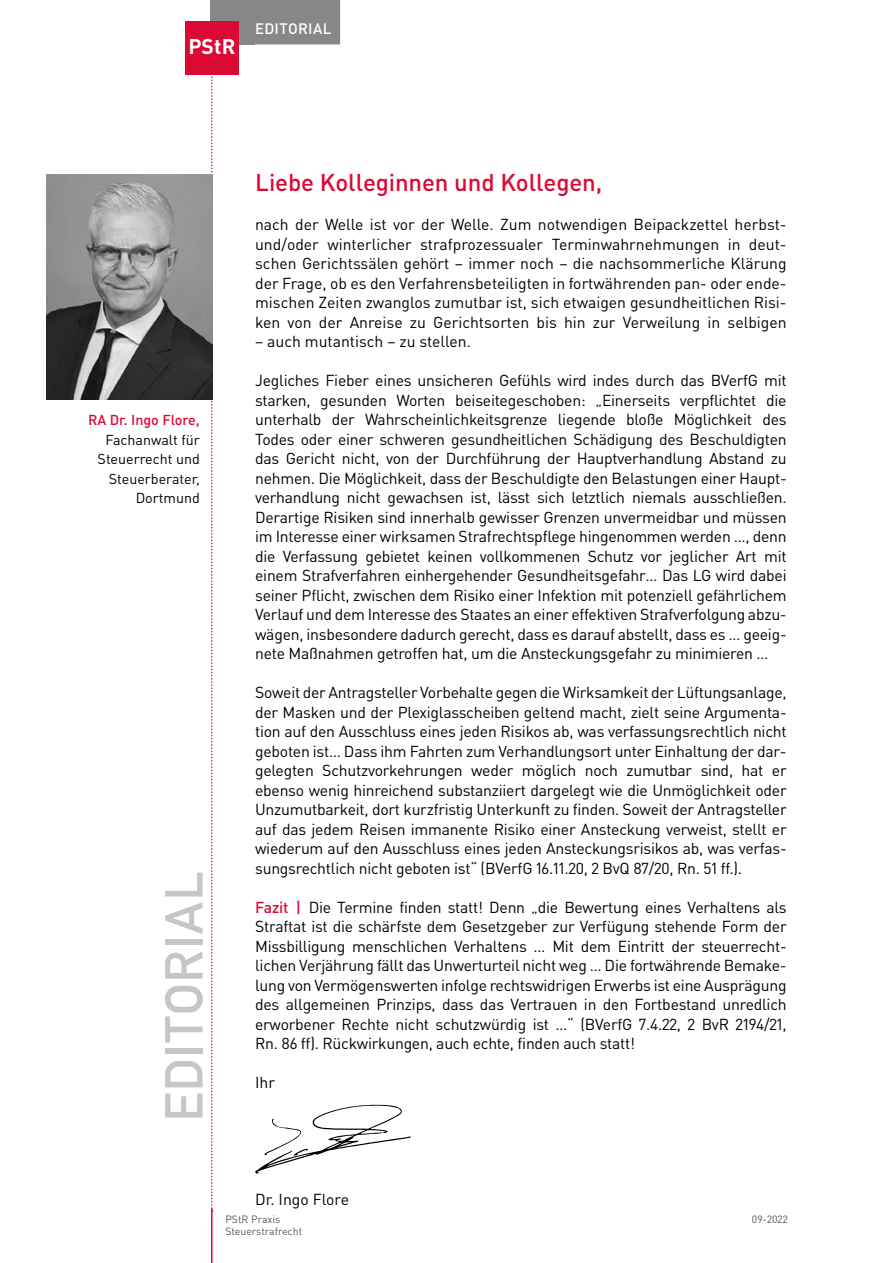
<style>
.page{position:relative;width:893px;height:1263px;background:#fff}
.page>*{position:absolute;margin:0;border:0;box-sizing:border-box;transform-origin:0 0}
.t1{font:52.5px "DIN Mittelschrift Std";letter-spacing:.025em;color:#c6c6c6}
.t2{font:500 24px "DIN Pro";letter-spacing:-.005em;color:#dd0935}
.t3{font:700 21px "DIN Pro";color:#fff}
.t4{font:15.75px/19.5px "DIN Pro";letter-spacing:-.015em;color:#000;text-align:justify}
.t5{font:500 15px "DIN Pro";letter-spacing:.02em;color:#fff}
.t6{font:14.25px/19.5px "DIN Pro";color:#000;text-align:right}
.t7{font:500 14.25px "DIN Pro";color:#dd0935}
.t8{font:10.5px "DIN Pro";color:#575756}
.s1{font-weight:500;color:#dd0935}
</style>
<div class="page">
<hr style="left:211px;top:1208px;width:1px;height:55px;background:#dd0935">
<div style="left:210px;top:0;width:45px;height:44px;background:#878787"></div>
<div style="left:247px;top:0;width:93px;height:44px;background:#878787"></div>
<div style="left:185px;top:21px;width:54px;height:53px;background:#dd0935"></div>
<svg style="left:211px;top:74px;width:2px;height:1138px"></svg>
<img style="left:47px;top:174px;width:166px;height:226px">
<svg style="left:255px;top:1105px;width:156px;height:68px"></svg>
<h3 class="t3" style="left:188px;top:32px;width:49px">PStR</h3>
<p class="t5" style="left:255px;top:18px;width:78px">Editorial</p>
<p class="t7" style="left:88px;top:411px;width:113px">RA Dr. I ngo Flore,</p>
<p class="t6" style="left:98px;top:429px;width:104px">Fachanwalt für<br>Steuerrecht und<br>Steuerberater,<br>Dortmund</p>
<h1 class="t1" style="left:153px;top:1121px;width:252px;rotate:-90deg">EDITORIAL</h1>
<h2 class="t2" style="left:255px;top:166px;width:349px">Liebe Kolleginnen und Kollegen,</h2>
<p class="t4" style="left:255px;top:214px;width:533px">nach der Welle ist vor der Welle. Zum notwendigen Beipackzettel herbst&shy;und/oder winterlicher strafprozessualer Terminwahrnehmungen in deut&shy;schen Gerichtssälen gehört – immer noch – die nachsommerliche Klärung der Frage, ob es den Verfahrensbeteiligten in fortwährenden pan- oder ende&shy;mischen Zeiten zwanglos zumutbar ist, sich etwaigen gesundheitlichen Risi&shy;ken von der Anreise zu Gerichtsorten bis hin zur Verweilung in selbigen</p>
<p class="t4" style="left:255px;top:331px;width:217px">– auch mutantisch – zu stellen.</p>
<p class="t4" style="left:255px;top:370px;width:533px">Jegliches Fieber eines unsicheren Gefühls wird indes durch das BVerfG mit starken, gesunden Worten beiseitegeschoben: „Einerseits verpflichtet die unterhalb der Wahrscheinlichkeitsgrenze liegende bloße Möglichkeit des Todes oder einer schweren gesundheitlichen Schädigung des Beschuldigten das Gericht nicht, von der Durchführung der Hauptverhandlung Abstand zu nehmen. Die Möglichkeit, dass der Beschuldigte den Belastungen einer Haupt&shy;verhandlung nicht gewachsen ist, lässt sich letztlich niemals ausschließen.<br>Derartige Risiken sind innerhalb gewisser Grenzen unvermeidbar und müssen im Interesse einer wirksamen Strafrechtspflege hingenommen werden …, denn die Verfassung gebietet keinen vollkommenen Schutz vor jeglicher Art mit einem Strafverfahren einhergehender Gesundheitsgefahr… Das LG wird dabei seiner Pflicht, zwischen dem Risiko einer Infektion mit potenziell gefährlichem Verlauf und dem Interesse des Staates an einer effektiven Strafverfolgung abzu&shy;wägen, insbesondere dadurch gerecht, dass es darauf abstellt, dass es … geeig&shy;nete Maßnahmen getroffen hat, um die Ansteckungsgefahr zu minimieren …</p>
<p class="t4" style="left:255px;top:682px;width:533px;text-align:left">Soweit der Antragsteller Vorbehalte gegen die Wirksamkeit der Lüftungsanlage, der Masken und der Plexiglasscheiben geltend macht, zielt seine Argumenta&shy;tion auf den Ausschluss eines jeden Risikos ab, was verfassungsrechtlich nicht geboten ist… Dass ihm Fahrten zum Verhandlungsort unter Einhaltung der dar&shy;gelegten Schutzvorkehrungen weder möglich noch zumutbar sind, hat er ebenso wenig hinreichend substanziiert dargelegt wie die Unmöglichkeit oder Unzumutbarkeit, dort kurzfristig Unterkunft zu finden. Soweit der Antragsteller auf das jedem Reisen immanente Risiko einer Ansteckung verweist, stellt er wiederum auf den Ausschluss eines jeden Ansteckungsrisikos ab, was verfas&shy;sungsrechtlich nicht geboten ist“ (BVerfG 16.11.20, 2 BvQ 87/20, Rn. 51 ff.).</p>
<p class="t4" style="left:255px;top:897px;width:533px;text-align:left"><span class="s1">Fazit |</span> Die Termine finden statt! Denn „die Bewertung eines Verhaltens als Straftat ist die schärfste dem Gesetzgeber zur Verfügung stehende Form der Missbilligung menschlichen Verhaltens … Mit dem Eintritt der steuerrecht&shy;lichen Verjährung fällt das Unwerturteil nicht weg … Die fortwährende Bemake&shy;lung von Vermögenswerten infolge rechtswidrigen Erwerbs ist eine Ausprägung des allgemeinen Prinzips, dass das Vertrauen in den Fortbestand unredlich erworbener Rechte nicht schutzwürdig ist …“ (BVerfG 7.4.22, 2 BvR 2194/21, Rn. 86 ff). Rückwirkungen, auch echte, finden auch statt!</p>
<p class="t4" style="left:255px;top:1072px;width:21px">Ihr</p>
<p class="t4" style="left:255px;top:1189px;width:95px">Dr. Ingo Flore</p>
<p class="t8" style="left:225px;top:1212px;width:57px">PStR Praxis</p>
<p class="t8" style="left:752px;top:1212px;width:37px">09-2022</p>
<p class="t8" style="left:225px;top:1224px;width:78px">Steuerstrafrecht</p>
</div>
